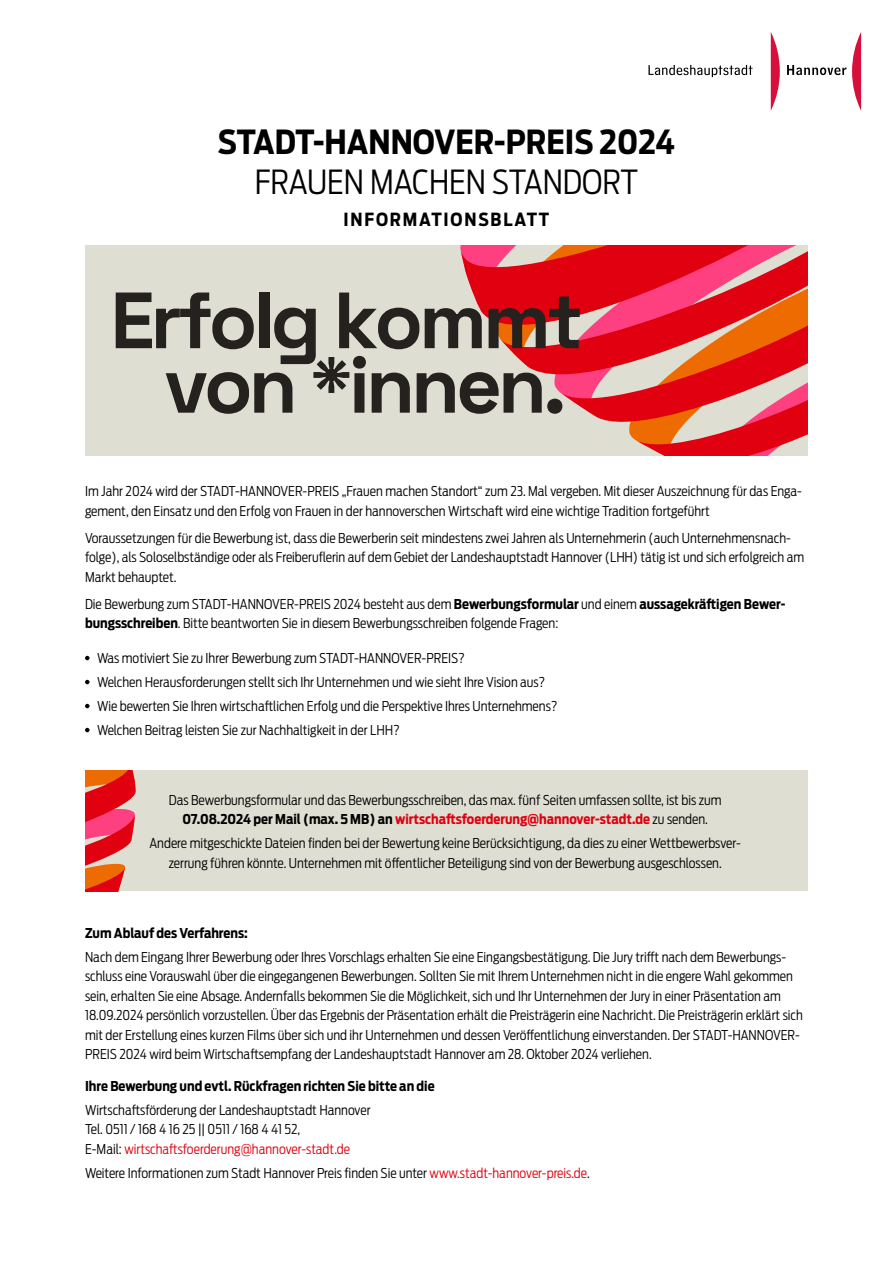
<style>
.page{position:relative;width:893px;height:1263px;background:#fff}
.page>*{position:absolute;margin:0;border:0;box-sizing:border-box;transform-origin:0 0}
.t1{font:300 79.5px/64.5px "Space Grotesk";letter-spacing:-.05em;color:#24211f;text-align:center}
.t2{font:700 33px "Antenna Condensed";color:#000}
.t3{font:300 33px "Antenna Condensed";color:#000}
.t4{font:700 18px "Antenna Condensed";letter-spacing:.1em;color:#000}
.t5{font:300 13.5px/19.5px "Antenna Condensed";color:#000}
.t6{font:700 13.5px "Antenna Condensed";color:#000}
.s1{font-weight:700}
.s2{font-weight:700;color:#e0000f}
.s3{color:#e0000f}
</style>
<div class="page">
<div style="left:85px;top:245px;width:723px;height:211px;background:#deded3"></div>
<svg style="left:460px;top:245px;width:348px;height:211px"></svg>
<div style="left:85px;top:770px;width:723px;height:121px;background:#deded3"></div>
<svg style="left:85px;top:770px;width:51px;height:121px"></svg>
<svg style="left:85px;top:656px;width:5px;height:4px"></svg>
<svg style="left:85px;top:680px;width:5px;height:4px"></svg>
<svg style="left:85px;top:704px;width:5px;height:4px"></svg>
<svg style="left:85px;top:728px;width:5px;height:4px"></svg>
<svg style="left:648px;top:65px;width:105px;height:12px"></svg>
<svg style="left:852px;top:32px;width:9px;height:79px"></svg>
<svg style="left:771px;top:32px;width:9px;height:78px"></svg>
<svg style="left:787px;top:65px;width:59px;height:10px"></svg>
<h2 class="t2" style="left:218px;top:120px;width:459px">STADT-HANNOVER-PREIS 2024</h2>
<h2 class="t3" style="left:255px;top:160px;width:385px">FRAUEN MACHEN STANDORT</h2>
<h3 class="t4" style="left:344px;top:207px;width:207px">INFORMATIONSBLATT</h3>
<h1 class="t1" style="left:110px;top:284px;width:474px">Erfolg kommt von *innen.</h1>
<p class="t5" style="left:85px;top:481px;width:719px">Im Jahr 2024 wird der STADT-HANNOVER-PREIS „Frauen machen Standort“ zum 23. Mal vergeben. Mit dieser Auszeichnung für das Enga&shy;gement, den Einsatz und den Erfolg von Frauen in der hannoverschen Wirtschaft wird eine wichtige Tradition fortgeführt</p>
<p class="t5" style="left:85px;top:527px;width:720px">Voraussetzungen für die Bewerbung ist, dass die Bewerberin seit mindestens zwei Jahren als Unternehmerin (auch Unternehmensnach&shy;folge), als Soloselbständige oder als Freiberuflerin auf dem Gebiet der Landeshauptstadt Hannover (LHH) tätig ist und sich erfolgreich am<br>Markt behauptet.</p>
<p class="t5" style="left:85px;top:593px;width:702px">Die Bewerbung zum STADT-HANNOVER-PREIS 2024 besteht aus dem <span class="s1">Bewerbungsformular</span> und einem <span class="s1">aussagekräftigen Bewer&shy;bungsschreiben</span>. Bitte beantworten Sie in diesem Bewerbungsschreiben folgende Fragen:</p>
<p class="t5" style="left:97px;top:646px;width:462px;line-height:24px">Was motiviert Sie zu Ihrer Bewerbung zum STADT-HANNOVER-PREIS?<br>Welchen Herausforderungen stellt sich Ihr Unternehmen und wie sieht Ihre Vision aus?<br>Wie bewerten Sie Ihren wirtschaftlichen Erfolg und die Perspektive Ihres Unternehmens?<br>Welchen Beitrag leisten Sie zur Nachhaltigkeit in der LHH?</p>
<p class="t5" style="left:169px;top:790px;width:554px;text-align:center">Das Bewerbungsformular und das Bewerbungsschreiben, das max. fünf Seiten umfassen sollte, ist bis zum<br><span class="s1">07.08.2024 per Mail (max. 5 MB) an</span> <span class="s2">wirtschaftsfoerderung@hannover-stadt.de</span> zu senden.</p>
<p class="t5" style="left:150px;top:833px;width:593px;text-align:center">Andere mitgeschickte Dateien finden bei der Bewertung keine Berücksichtigung, da dies zu einer Wettbewerbsver&shy;zerrung führen könnte. Unternehmen mit öffentlicher Beteiligung sind von der Bewerbung ausgeschlossen.</p>
<p class="t6" style="left:85px;top:924px;width:164px">Zum Ablauf des Verfahrens:</p>
<p class="t5" style="left:85px;top:947px;width:719px">Nach dem Eingang Ihrer Bewerbung oder Ihres Vorschlags erhalten Sie eine Eingangsbestätigung. Die Jury trifft nach dem Bewerbungs&shy;schluss eine Vorauswahl über die eingegangenen Bewerbungen. Sollten Sie mit Ihrem Unternehmen nicht in die engere Wahl gekommen sein, erhalten Sie eine Absage. Andernfalls bekommen Sie die Möglichkeit, sich und Ihr Unternehmen der Jury in einer Präsentation am 18.09.2024 persönlich vorzustellen. Über das Ergebnis der Präsentation erhält die Preisträgerin eine Nachricht. Die Preisträgerin erklärt sich mit der Erstellung eines kurzen Films über sich und ihr Unternehmen und dessen Veröffentlichung einverstanden. Der STADT-HANNOVER-PREIS 2024 wird beim Wirtschaftsempfang der Landeshauptstadt Hannover am 28. Oktober 2024 verliehen.</p>
<p class="t6" style="left:85px;top:1077px;width:351px">Ihre Bewerbung und evtl. Rückfragen richten Sie bitte an die</p>
<p class="t5" style="left:85px;top:1100px;width:287px">Wirtschaftsförderung der Landeshauptstadt Hannover<br>Tel. 0511 / 168 4 16 25 || 0511 / 168 4 41 52,<br>E-Mail: <span class="s3">wirtschaftsfoerderung@hannover-stadt.de</span></p>
<p class="t5" style="left:85px;top:1163px;width:506px">Weitere Informationen zum Stadt Hannover Preis finden Sie unter <span class="s3">www.stadt-hannover-preis.de</span>.</p>
</div>
